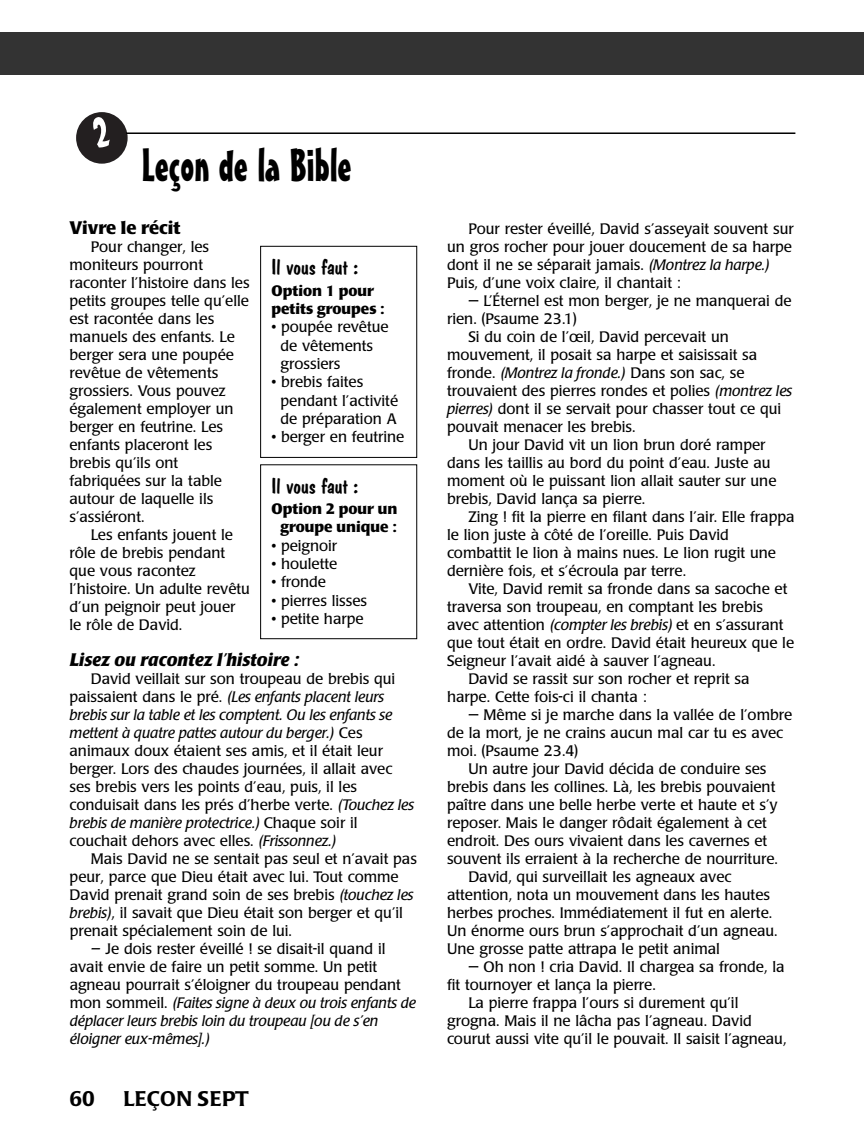
<style>
.page{position:relative;width:864px;height:1148px;background:#fff}
.page>*{position:absolute;margin:0;border:0;box-sizing:border-box;transform-origin:0 0}
.t1{font:45px "Mister Earl BT";color:#000}
.t2{font:21px "Dom Casual D";color:#000;scale:1.05 1}
.t3{font:500 21px "Poppl Laudatio";letter-spacing:.01em;color:#000}
.t4{font:italic 700 18px "Poppl Laudatio";color:#000}
.t5{font:700 18px "Poppl Laudatio";color:#000}
.t6{font:15px/18px "Poppl Laudatio";color:#000}
.t7{font:700 15px/18.3px "Poppl Laudatio";color:#000}
.s1{font-style:italic}
</style>
<div class="page">
<div style="left:0;top:32px;width:864px;height:42px;background:#333"></div>
<div style="left:260px;top:246px;width:157px;height:212px;border:1px solid #000"></div>
<hr style="left:126px;top:132px;width:669px;height:2px;background:#000">
<div style="left:260px;top:464px;width:157px;height:175px;border:1px solid #000"></div>
<svg style="left:76px;top:112px;width:52px;height:52px"></svg>
<h1 class="t1" style="left:142px;top:148px;width:212px">Leçon de la Bible</h1>
<p class="t5" style="left:70px;top:221px;width:113px">Vivre le récit</p>
<p class="t6" style="left:70px;top:239px;width:182px;text-indent:21px">Pour changer, les moniteurs pourront raconter l’histoire dans les petits groupes telle qu’elle est racontée dans les manuels des enfants. Le berger sera une poupée revêtue de vêtements grossiers. Vous pouvez également employer un berger en feutrine. Les enfants placeront les brebis qu’ils ont fabriquées sur la table autour de laquelle ils s’assiéront.</p>
<p class="t6" style="left:70px;top:527px;width:182px;text-indent:21px">Les enfants jouent le rôle de brebis pendant que vous racontez l’histoire. Un adulte revêtu d’un peignoir peut jouer le rôle de David.</p>
<p class="t4" style="left:70px;top:653px;width:230px">Lisez ou racontez l’histoire :</p>
<p class="t6" style="left:70px;top:671px;width:346px;text-indent:21px">David veillait sur son troupeau de brebis qui paissaient dans le pré. <span class="s1">(Les enfants placent leurs brebis sur la table et les comptent. Ou les enfants se mettent à quatre pattes autour du berger.)</span> Ces animaux doux étaient ses amis, et il était leur berger. Lors des chaudes journées, il allait avec ses brebis vers les points d’eau, puis, il les conduisait dans les prés d’herbe verte. <span class="s1">(Touchez les brebis de manière protectrice.)</span> Chaque soir il couchait dehors avec elles. <span class="s1">(Frissonnez.)</span></p>
<p class="t6" style="left:70px;top:851px;width:349px;text-indent:21px">Mais David ne se sentait pas seul et n’avait pas peur, parce que Dieu était avec lui. Tout comme David prenait grand soin de ses brebis <span class="s1">(touchez les brebis)</span>, il savait que Dieu était son berger et qu’il prenait spécialement soin de lui.</p>
<p class="t6" style="left:70px;top:941px;width:348px;text-indent:21px"><span class="s1">—</span> Je dois rester éveillé ! se disait-il quand il avait envie de faire un petit somme. Un petit agneau pourrait s’éloigner du troupeau pendant mon sommeil. <span class="s1">(Faites signe à deux ou trois enfants de déplacer leurs brebis loin du troupeau [ou de s’en éloigner eux-mêmes].)</span></p>
<h2 class="t2" style="left:271px;top:255px;width:84px">Il vous faut :</h2>
<p class="t7" style="left:271px;top:283px;width:114px">Option 1 pour petits groupes :</p>
<p class="t6" style="left:281px;top:319px;width:110px;text-indent:-9px">• poupée revêtue de vêtements grossiers</p>
<p class="t6" style="left:281px;top:374px;width:119px;text-indent:-9px">• brebis faites pendant l’activité de préparation A</p>
<p class="t6" style="left:271px;top:430px;width:134px">• berger en feutrine</p>
<h2 class="t2" style="left:271px;top:473px;width:84px">Il vous faut :</h2>
<p class="t7" style="left:271px;top:501px;width:128px;text-align:center">Option 2 pour un groupe unique :</p>
<p class="t6" style="left:271px;top:538px;width:67px">• peignoir</p>
<p class="t6" style="left:271px;top:556px;width:67px">• houlette</p>
<p class="t6" style="left:271px;top:574px;width:56px">• fronde</p>
<p class="t6" style="left:271px;top:593px;width:97px">• pierres lisses</p>
<p class="t6" style="left:271px;top:611px;width:94px">• petite harpe</p>
<h2 class="t3" style="left:70px;top:1090px;width:27px">60</h2>
<h2 class="t3" style="left:124px;top:1090px;width:127px">LEÇON SEPT</h2>
<p class="t6" style="left:447px;top:221px;width:348px;text-indent:21px">Pour rester éveillé, David s’asseyait souvent sur un gros rocher pour jouer doucement de sa harpe dont il ne se séparait jamais. <span class="s1">(Montrez la harpe.)<br></span>Puis, d’une voix claire, il chantait :</p>
<p class="t6" style="left:468px;top:293px;width:325px">— L’Éternel est mon berger, je ne manquerai de</p>
<p class="t6" style="left:447px;top:311px;width:131px">rien. (Psaume 23.1)</p>
<p class="t6" style="left:468px;top:329px;width:262px">Si du coin de l’œil, David percevait un</p>
<p class="t6" style="left:447px;top:347px;width:312px">mouvement, il posait sa harpe et saisissait sa</p>
<p class="t6" style="left:447px;top:365px;width:299px">fronde. <span class="s1">(Montrez la fronde.)</span> Dans son sac, se</p>
<p class="t6" style="left:447px;top:383px;width:347px">trouvaient des pierres rondes et polies <span class="s1">(montrez les</span></p>
<p class="t6" style="left:447px;top:401px;width:336px"><span class="s1">pierres)</span> dont il se servait pour chasser tout ce qui</p>
<p class="t6" style="left:447px;top:419px;width:190px">pouvait menacer les brebis.</p>
<p class="t6" style="left:468px;top:437px;width:299px">Un jour David vit un lion brun doré ramper</p>
<p class="t6" style="left:447px;top:455px;width:325px">dans les taillis au bord du point d’eau. Juste au</p>
<p class="t6" style="left:447px;top:473px;width:331px">moment où le puissant lion allait sauter sur une</p>
<p class="t6" style="left:447px;top:491px;width:200px">brebis, David lança sa pierre.</p>
<p class="t6" style="left:468px;top:509px;width:328px">Zing ! fit la pierre en filant dans l’air. Elle frappa</p>
<p class="t6" style="left:447px;top:527px;width:283px">le lion juste à côté de l’oreille. Puis David</p>
<p class="t6" style="left:447px;top:545px;width:330px">combattit le lion à mains nues. Le lion rugit une</p>
<p class="t6" style="left:447px;top:563px;width:241px">dernière fois, et s’écroula par terre.</p>
<p class="t6" style="left:468px;top:581px;width:321px">Vite, David remit sa fronde dans sa sacoche et</p>
<p class="t6" style="left:447px;top:599px;width:318px">traversa son troupeau, en comptant les brebis</p>
<p class="t6" style="left:447px;top:617px;width:338px">avec attention <span class="s1">(compter les brebis)</span> et en s’assurant</p>
<p class="t6" style="left:447px;top:635px;width:349px">que tout était en ordre. David était heureux que le</p>
<p class="t6" style="left:447px;top:653px;width:270px">Seigneur l’avait aidé à sauver l’agneau.</p>
<p class="t6" style="left:468px;top:671px;width:283px">David se rassit sur son rocher et reprit sa</p>
<p class="t6" style="left:447px;top:689px;width:201px">harpe. Cette fois-ci il chanta :</p>
<p class="t6" style="left:468px;top:707px;width:325px">— Même si je marche dans la vallée de l’ombre</p>
<p class="t6" style="left:447px;top:725px;width:338px">de la mort, je ne crains aucun mal car tu es avec</p>
<p class="t6" style="left:447px;top:743px;width:133px">moi. (Psaume 23.4)</p>
<p class="t6" style="left:468px;top:761px;width:300px">Un autre jour David décida de conduire ses</p>
<p class="t6" style="left:447px;top:779px;width:330px">brebis dans les collines. Là, les brebis pouvaient</p>
<p class="t6" style="left:447px;top:797px;width:332px">paître dans une belle herbe verte et haute et s’y</p>
<p class="t6" style="left:447px;top:815px;width:321px">reposer. Mais le danger rôdait également à cet</p>
<p class="t6" style="left:447px;top:833px;width:322px">endroit. Des ours vivaient dans les cavernes et</p>
<p class="t6" style="left:447px;top:851px;width:332px">souvent ils erraient à la recherche de nourriture.</p>
<p class="t6" style="left:468px;top:869px;width:265px">David, qui surveillait les agneaux avec</p>
<p class="t6" style="left:447px;top:887px;width:324px">attention, nota un mouvement dans les hautes</p>
<p class="t6" style="left:447px;top:905px;width:327px">herbes proches. Immédiatement il fut en alerte.</p>
<p class="t6" style="left:447px;top:923px;width:332px">Un énorme ours brun s’approchait d’un agneau.</p>
<p class="t6" style="left:447px;top:941px;width:274px">Une grosse patte attrapa le petit animal</p>
<p class="t6" style="left:468px;top:959px;width:318px">— Oh non ! cria David. Il chargea sa fronde, la</p>
<p class="t6" style="left:447px;top:977px;width:210px">fit tournoyer et lança la pierre.</p>
<p class="t6" style="left:468px;top:995px;width:272px">La pierre frappa l’ours si durement qu’il</p>
<p class="t6" style="left:447px;top:1013px;width:306px">grogna. Mais il ne lâcha pas l’agneau. David</p>
<p class="t6" style="left:447px;top:1031px;width:341px">courut aussi vite qu’il le pouvait. Il saisit l’agneau,</p>
</div>
